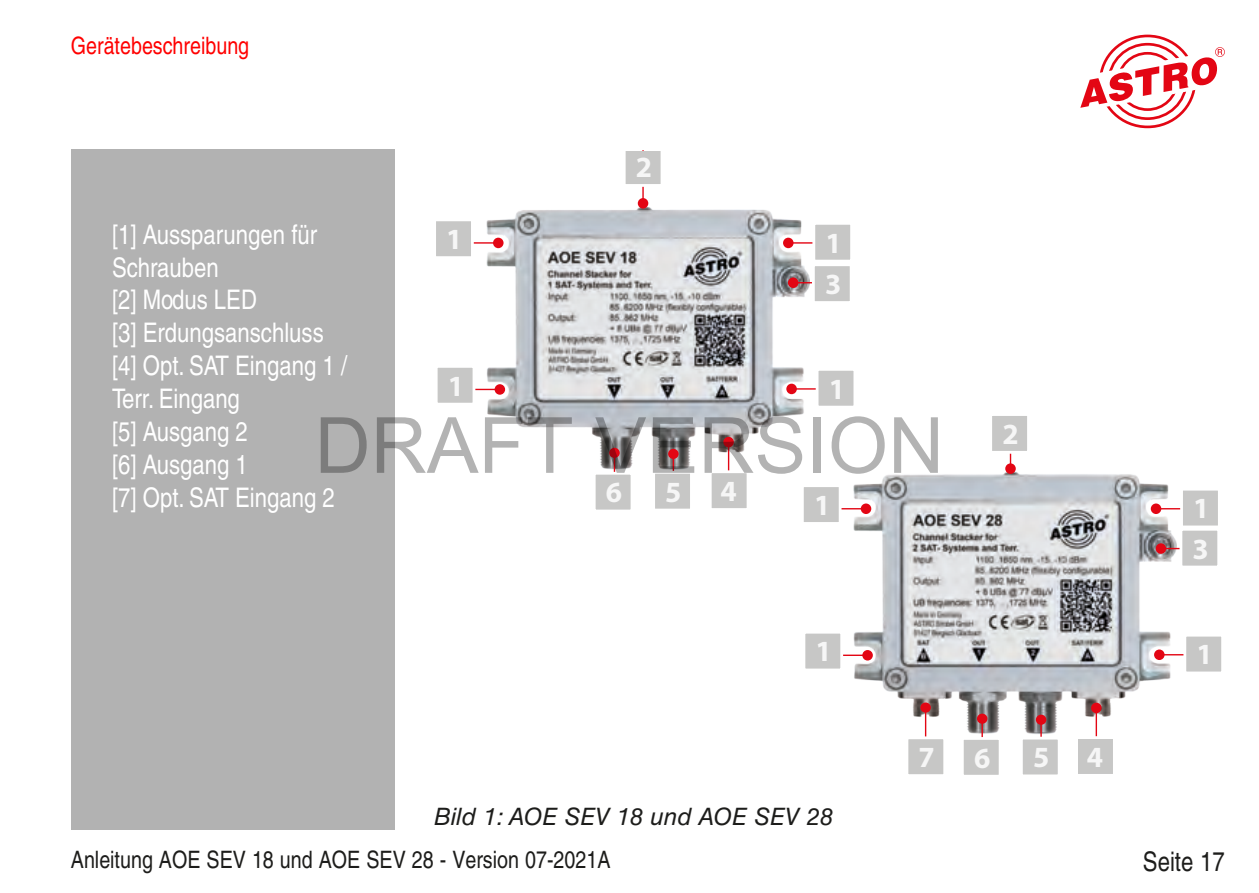
<style>
.page{position:relative;width:1259px;height:893px;background:#fff}
.page>*{position:absolute;margin:0;border:0;box-sizing:border-box;transform-origin:0 0}
.t1{font:77.7px "Arial";color:rgb(0 0 0/.3)}
.t2{font:700 29.4px "Myriad Pro";color:#f6f6f6}
.Nummernliste__Margin{font:condensed 27px/33px "Helvetica LT Pro";color:#fff}
.t3{font:condensed 27px "Helvetica LT Pro";color:#1d1d1b}
.t4{font:condensed 24px "Helvetica LT Pro";color:#1d1d1b}
.Grundtext{font:italic 24px "Helvetica LT Std";color:#1d1d1b}
.t5{font:condensed 24px "Helvetica LT Pro";color:#f00}
</style>
<div class="page">
<svg style="left:1080px;top:34px;width:144px;height:95px"></svg>
<div style="left:71px;top:149px;width:323px;height:680px;background:#b2b2b2"></div>
<img style="left:485px;top:207px;width:324px;height:263px">
<hr style="left:445px;top:242px;width:53px;height:2px;background:#e30614">
<div style="left:493px;top:238px;width:10px;height:10px;background:#e30614;border-radius:50%"></div>
<hr style="left:728px;top:442px;width:1px;height:53px;background:#e30614">
<div style="left:723px;top:437px;width:11px;height:10px;background:#e30614;border-radius:50%"></div>
<hr style="left:642px;top:151px;width:2px;height:52px;background:#e30614">
<div style="left:638px;top:198px;width:10px;height:11px;background:#e30614;border-radius:50%"></div>
<hr style="left:672px;top:454px;width:2px;height:51px;background:#e30614">
<div style="left:668px;top:449px;width:10px;height:10px;background:#e30614;border-radius:50%"></div>
<hr style="left:614px;top:453px;width:1px;height:51px;background:#e30614">
<div style="left:609px;top:448px;width:11px;height:10px;background:#e30614;border-radius:50%"></div>
<hr style="left:447px;top:389px;width:53px;height:1px;background:#e30614">
<div style="left:494px;top:384px;width:11px;height:11px;background:#e30614;border-radius:50%"></div>
<hr style="left:788px;top:242px;width:53px;height:2px;background:#e30614">
<div style="left:783px;top:238px;width:10px;height:10px;background:#e30614;border-radius:50%"></div>
<hr style="left:793px;top:282px;width:53px;height:1px;background:#e30614">
<div style="left:788px;top:277px;width:10px;height:11px;background:#e30614;border-radius:50%"></div>
<hr style="left:791px;top:388px;width:53px;height:2px;background:#e30614">
<div style="left:786px;top:384px;width:11px;height:10px;background:#e30614;border-radius:50%"></div>
<svg style="left:625px;top:151px;width:36px;height:36px"></svg>
<div style="left:435px;top:220px;width:37px;height:38px;background:#c7c7c6"></div>
<div style="left:433px;top:218px;width:41px;height:41px;border:3px solid #fff"></div>
<div style="left:436px;top:366px;width:38px;height:38px;background:#c7c7c6"></div>
<div style="left:435px;top:365px;width:40px;height:41px;border:3px solid #fff"></div>
<div style="left:814px;top:223px;width:37px;height:38px;background:#c7c7c6"></div>
<div style="left:812px;top:222px;width:41px;height:40px;border:3px solid #fff"></div>
<div style="left:817px;top:369px;width:38px;height:38px;background:#c7c7c6"></div>
<div style="left:815px;top:368px;width:41px;height:40px;border:3px solid #fff"></div>
<div style="left:813px;top:265px;width:38px;height:37px;background:#c7c7c6"></div>
<div style="left:812px;top:263px;width:40px;height:41px;border:3px solid #fff"></div>
<div style="left:710px;top:472px;width:38px;height:37px;background:#c7c7c6"></div>
<div style="left:709px;top:470px;width:40px;height:41px;border:3px solid #fff"></div>
<div style="left:653px;top:472px;width:38px;height:38px;background:#c7c7c6"></div>
<div style="left:652px;top:471px;width:41px;height:40px;border:3px solid #fff"></div>
<div style="left:594px;top:473px;width:38px;height:38px;background:#c7c7c6"></div>
<div style="left:593px;top:472px;width:40px;height:40px;border:3px solid #fff"></div>
<img style="left:852px;top:472px;width:324px;height:263px">
<hr style="left:813px;top:508px;width:53px;height:1px;background:#e30614">
<div style="left:860px;top:503px;width:11px;height:11px;background:#e30614;border-radius:50%"></div>
<hr style="left:1095px;top:708px;width:2px;height:53px;background:#e30614">
<div style="left:1091px;top:703px;width:10px;height:10px;background:#e30614;border-radius:50%"></div>
<hr style="left:1009px;top:415px;width:2px;height:54px;background:#e30614">
<div style="left:1005px;top:463px;width:10px;height:11px;background:#e30614;border-radius:50%"></div>
<hr style="left:1040px;top:720px;width:1px;height:51px;background:#e30614">
<div style="left:1036px;top:715px;width:10px;height:10px;background:#e30614;border-radius:50%"></div>
<hr style="left:981px;top:719px;width:2px;height:51px;background:#e30614">
<div style="left:977px;top:714px;width:10px;height:10px;background:#e30614;border-radius:50%"></div>
<hr style="left:925px;top:708px;width:1px;height:51px;background:#e30614">
<div style="left:920px;top:702px;width:11px;height:11px;background:#e30614;border-radius:50%"></div>
<hr style="left:814px;top:655px;width:53px;height:1px;background:#e30614">
<div style="left:862px;top:650px;width:11px;height:10px;background:#e30614;border-radius:50%"></div>
<hr style="left:1156px;top:508px;width:53px;height:1px;background:#e30614">
<div style="left:1150px;top:503px;width:11px;height:11px;background:#e30614;border-radius:50%"></div>
<hr style="left:1161px;top:548px;width:53px;height:1px;background:#e30614">
<div style="left:1155px;top:543px;width:11px;height:11px;background:#e30614;border-radius:50%"></div>
<hr style="left:1159px;top:654px;width:53px;height:1px;background:#e30614">
<div style="left:1154px;top:649px;width:10px;height:11px;background:#e30614;border-radius:50%"></div>
<div style="left:990px;top:415px;width:38px;height:37px;background:#c7c7c6"></div>
<div style="left:989px;top:413px;width:41px;height:41px;border:3px solid #fff"></div>
<div style="left:802px;top:486px;width:38px;height:37px;background:#c7c7c6"></div>
<div style="left:801px;top:484px;width:40px;height:41px;border:3px solid #fff"></div>
<div style="left:804px;top:632px;width:37px;height:38px;background:#c7c7c6"></div>
<div style="left:802px;top:631px;width:41px;height:40px;border:3px solid #fff"></div>
<div style="left:1181px;top:489px;width:38px;height:38px;background:#c7c7c6"></div>
<div style="left:1180px;top:488px;width:40px;height:40px;border:3px solid #fff"></div>
<div style="left:1184px;top:635px;width:38px;height:38px;background:#c7c7c6"></div>
<div style="left:1183px;top:634px;width:41px;height:40px;border:3px solid #fff"></div>
<div style="left:1181px;top:529px;width:37px;height:38px;background:#c7c7c6"></div>
<div style="left:1179px;top:528px;width:41px;height:40px;border:3px solid #fff"></div>
<div style="left:1076px;top:738px;width:38px;height:37px;background:#c7c7c6"></div>
<div style="left:1075px;top:736px;width:40px;height:40px;border:3px solid #fff"></div>
<div style="left:1021px;top:738px;width:38px;height:38px;background:#c7c7c6"></div>
<div style="left:1020px;top:737px;width:40px;height:39px;border:3px solid #fff"></div>
<div style="left:962px;top:738px;width:38px;height:38px;background:#c7c7c6"></div>
<div style="left:961px;top:737px;width:40px;height:39px;border:3px solid #fff"></div>
<div style="left:907px;top:738px;width:37px;height:38px;background:#c7c7c6"></div>
<div style="left:905px;top:736px;width:41px;height:40px;border:3px solid #fff"></div>
<p class="t5" style="left:71px;top:31px;width:180px">Gerätebeschreibung</p>
<p class="t2" style="left:636px;top:148px;width:18px">2</p>
<p class="Nummernliste__Margin" style="left:112px;top:217px;width:207px">[1] Aussparungen für<br>Schrauben<br>[2] Modus LED</p>
<p class="Nummernliste__Margin" style="left:112px;top:316px;width:237px">[3] Erdungsanschluss [4] Opt. SAT Eingang 1 /<br>Terr. Eingang</p>
<p class="Nummernliste__Margin" style="left:112px;top:415px;width:137px">[5] Ausgang 2</p>
<p class="Nummernliste__Margin" style="left:112px;top:448px;width:137px">[6] Ausgang 1</p>
<p class="Nummernliste__Margin" style="left:112px;top:481px;width:224px">[7] Opt. SAT Eingang 2</p>
<p class="t2" style="left:446px;top:220px;width:18px">1</p>
<p class="t2" style="left:825px;top:223px;width:18px">1</p>
<p class="t2" style="left:825px;top:265px;width:18px">3</p>
<p class="t2" style="left:448px;top:367px;width:18px">1</p>
<p class="t2" style="left:829px;top:369px;width:18px">1</p>
<h1 class="t1" style="left:315px;top:392px;width:631px">DRAFT VERSION</h1>
<p class="t2" style="left:606px;top:473px;width:18px">6</p>
<p class="t2" style="left:665px;top:472px;width:18px">5</p>
<p class="t2" style="left:720px;top:472px;width:18px">4</p>
<p class="t2" style="left:814px;top:486px;width:18px">1</p>
<p class="t2" style="left:815px;top:632px;width:18px">1</p>
<p class="t2" style="left:1002px;top:415px;width:18px">2</p>
<p class="Grundtext" style="left:434px;top:803px;width:401px">Bild 1: AOE SEV 18 und AOE SEV 28</p>
<p class="t4" style="left:71px;top:846px;width:541px">Anleitung AOE SEV 18 und AOE SEV 28 - Version 07-2021A</p>
<p class="t2" style="left:918px;top:738px;width:18px">7</p>
<p class="t2" style="left:974px;top:739px;width:18px">6</p>
<p class="t2" style="left:1033px;top:738px;width:18px">5</p>
<p class="t2" style="left:1086px;top:738px;width:18px">4</p>
<p class="t2" style="left:1193px;top:489px;width:18px">1</p>
<p class="t2" style="left:1192px;top:529px;width:18px">3</p>
<p class="t2" style="left:1196px;top:635px;width:18px">1</p>
<p class="t3" style="left:1143px;top:845px;width:83px">Seite 17</p>
</div>
